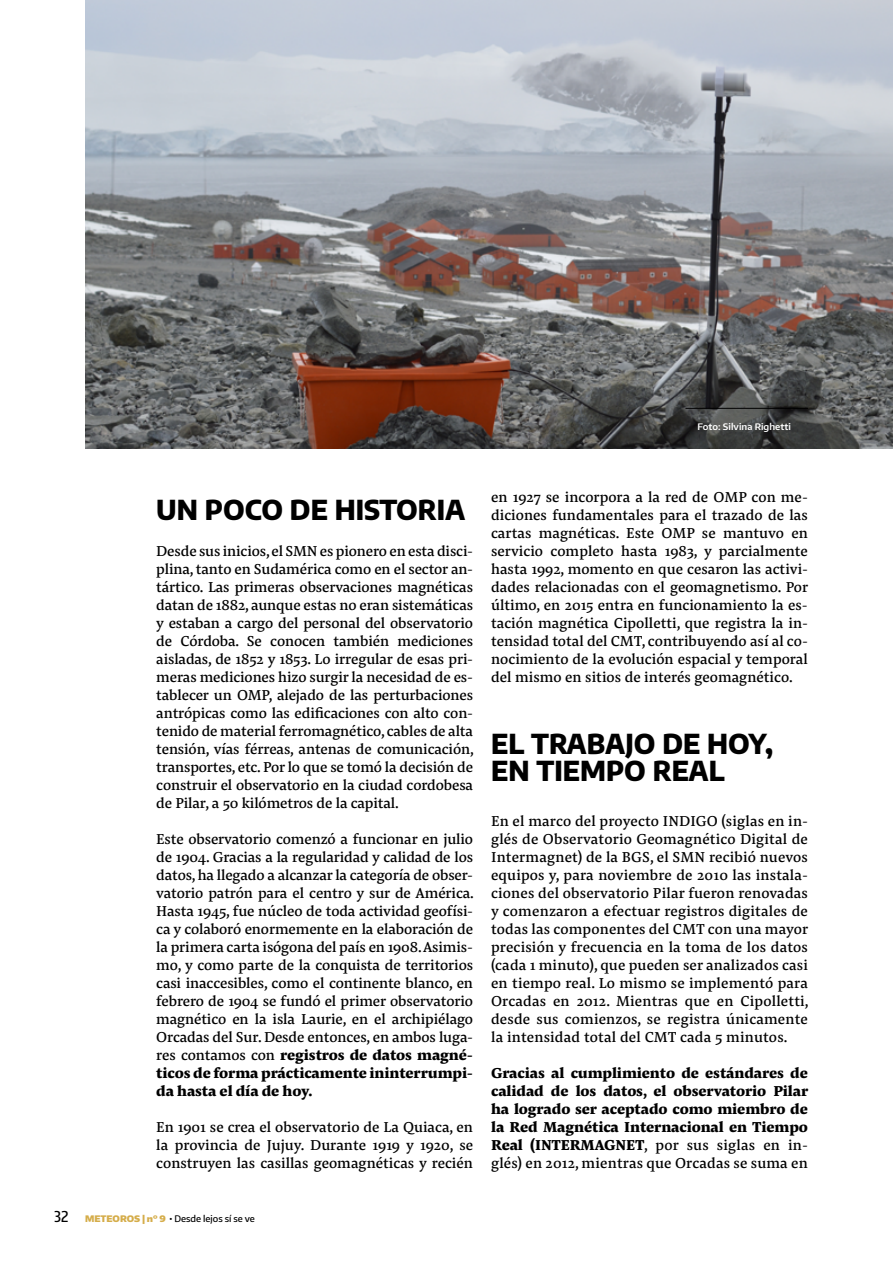
<style>
.page{position:relative;width:893px;height:1263px;background:#fff}
.page>*{position:absolute;margin:0;border:0;box-sizing:border-box;transform-origin:0 0}
.t1{font:800 27px/27px "Encode Sans";color:#000}
.t2{font:15px/18px "Pensum Pro";color:#000;text-align:justify}
.t3{font:800 15px/18px "Pensum Pro";letter-spacing:-.01em;color:#000;text-align:justify}
.t4{font:500 15px "Encode Sans Condensed";color:#000}
.t5{font:500 9px "Encode Sans";color:#000}
.t6{font:600 9px "Encode Sans";letter-spacing:.01em;color:#fff}
.s1{font-weight:800}
.s2{font-weight:900;color:#d5ad4a}
.s3{font-family:"Fira Sans";font-weight:400}
.s4{font-weight:400}
</style>
<div class="page">
<img style="left:85px;top:0;width:808px;height:449px">
<hr style="left:685px;top:408px;width:123px;height:1px;background:#000">
<p class="t6" style="left:697px;top:421px;width:95px">Foto: Silvina Righetti</p>
<p class="t4" style="left:54px;top:1207px;width:16px">32</p>
<h1 class="t1" style="left:156px;top:495px;width:311px">UN POCO DE HISTORIA</h1>
<p class="t2" style="left:156px;top:542px;width:319px">Desde sus inicios, el SMN es pionero en esta disci&shy;plina, tanto en Sudamérica como en el sector an&shy;tártico. Las primeras observaciones magnéticas datan de 1882, aunque estas no eran sistemáticas y estaban a cargo del personal del observatorio de Córdoba. Se conocen también mediciones aisladas, de 1852 y 1853. Lo irregular de esas pri&shy;meras mediciones hizo surgir la necesidad de es&shy;tablecer un OMP, alejado de las perturbaciones antrópicas como las edificaciones con alto con&shy;tenido de material ferromagnético, cables de alta tensión, vías férreas, antenas de comunicación, transportes, etc. Por lo que se tomó la decisión de construir el observatorio en la ciudad cordobesa de Pilar, a 50 kilómetros de la capital.</p>
<p class="t2" style="left:156px;top:830px;width:319px">Este observatorio comenzó a funcionar en julio de 1904. Gracias a la regularidad y calidad de los datos, ha llegado a alcanzar la categoría de obser&shy;vatorio patrón para el centro y sur de América.<br>Hasta 1945, fue núcleo de toda actividad geofísi&shy;ca y colaboró enormemente en la elaboración de la primera carta isógona del país en 1908. Asimis&shy;mo, y como parte de la conquista de territorios casi inaccesibles, como el continente blanco, en febrero de 1904 se fundó el primer observatorio magnético en la isla Laurie, en el archipiélago Orcadas del Sur. Desde entonces, en ambos luga&shy;res contamos con <span class="s1">registros de datos magné&shy;ticos de forma prácticamente ininterrumpi&shy;da hasta el día de hoy.</span></p>
<p class="t2" style="left:156px;top:1118px;width:318px">En 1901 se crea el observatorio de La Quiaca, en la provincia de Jujuy. Durante 1919 y 1920, se construyen las casillas geomagnéticas y recién</p>
<p class="t5" style="left:85px;top:1212px;width:171px"><span class="s2">METEOROS | n° 9</span> <span class="s3">•</span> Desde lejos sí se ve</p>
<p class="t2" style="left:491px;top:488px;width:319px">en 1927 se incorpora a la red de OMP con me&shy;diciones fundamentales para el trazado de las cartas magnéticas. Este OMP se mantuvo en servicio completo hasta 1983, y parcialmente hasta 1992, momento en que cesaron las activi&shy;dades relacionadas con el geomagnetismo. Por último, en 2015 entra en funcionamiento la es&shy;tación magnética Cipolletti, que registra la in&shy;tensidad total del CMT, contribuyendo así al co&shy;nocimiento de la evolución espacial y temporal del mismo en sitios de interés geomagnético.</p>
<h1 class="t1" style="left:491px;top:729px;width:283px">EL TRABAJO DE HOY,<br>EN TIEMPO REAL</h1>
<p class="t2" style="left:491px;top:812px;width:319px">En el marco del proyecto INDIGO (siglas en in&shy;glés de Observatorio Geomagnético Digital de Intermagnet) de la BGS, el SMN recibió nuevos equipos y, para noviembre de 2010 las instala&shy;ciones del observatorio Pilar fueron renovadas y comenzaron a efectuar registros digitales de todas las componentes del CMT con una mayor precisión y frecuencia en la toma de los datos (cada 1 minuto), que pueden ser analizados casi en tiempo real. Lo mismo se implementó para Orcadas en 2012. Mientras que en Cipolletti, desde sus comienzos, se registra únicamente la intensidad total del CMT cada 5 minutos.</p>
<p class="t3" style="left:491px;top:1064px;width:319px">Gracias al cumplimiento de estándares de calidad de los datos, el observatorio Pilar ha logrado ser aceptado como miembro de la Red Magnética Internacional en Tiempo Real (INTERMAGNET<span class="s4">, por sus siglas en in&shy;glés) en 2012, mientras que Orcadas se suma en</span></p>
</div>
